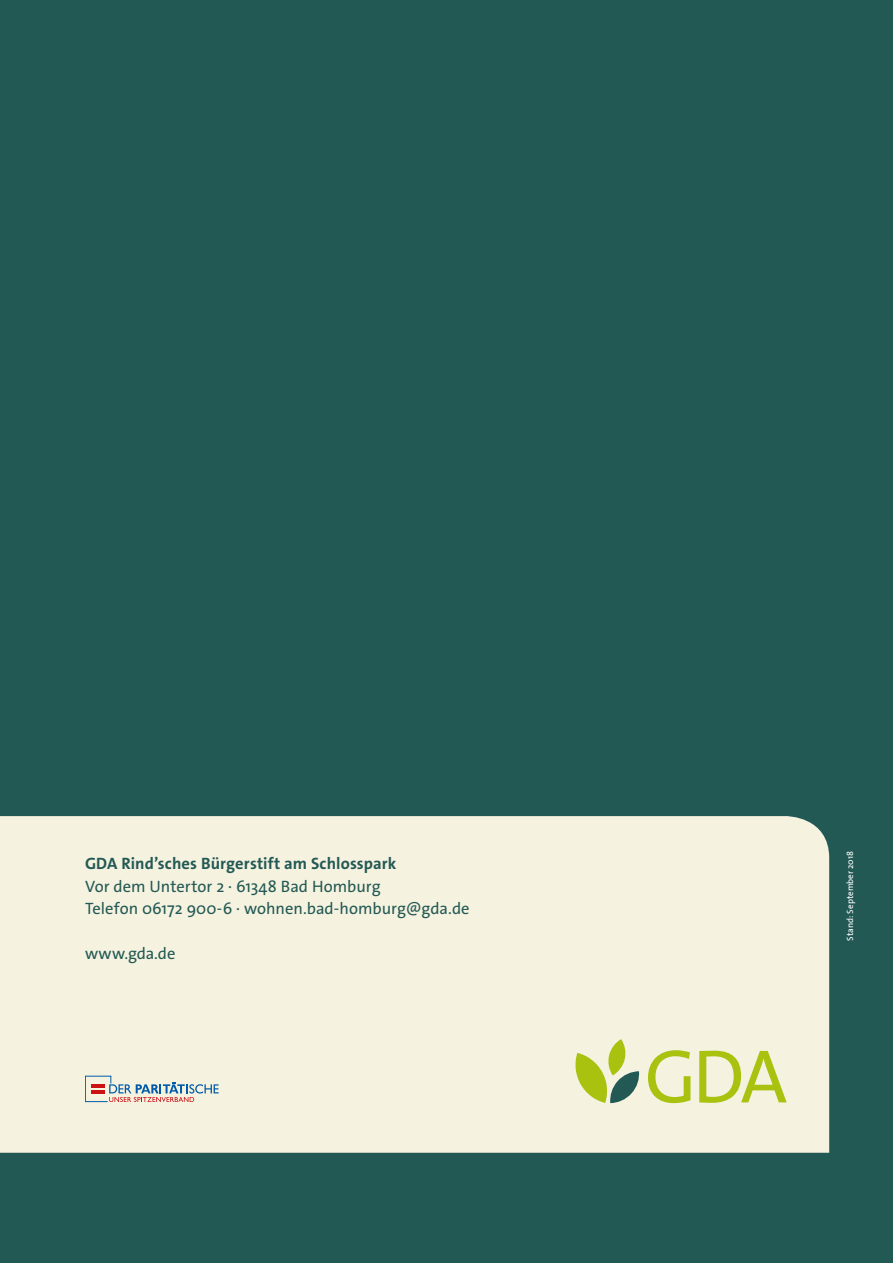
<style>
.page{position:relative;width:893px;height:1263px;background:#235954}
.page>*{position:absolute;margin:0;border:0;box-sizing:border-box;transform-origin:0 0}
.t1{font:16.5px/22.5px "The Sans LP5 Plain";color:#235954}
.t2{font:16.5px "The Sans LP7 Bld";letter-spacing:.005em;color:#235954}
.t3{font:9px "The Sans";color:#fff}
</style>
<div class="page">
<div style="left:0;top:816px;width:829px;height:337px;background:#f5f2e0"></div>
<svg style="left:648px;top:1050px;width:139px;height:53px"></svg>
<svg style="left:574px;top:1039px;width:66px;height:64px"></svg>
<svg style="left:85px;top:1076px;width:134px;height:26px"></svg>
<p class="t2" style="left:85px;top:853px;width:313px">GDA Rindʼsches Bürgerstift am Schlosspark</p>
<p class="t1" style="left:85px;top:875px;width:386px">Vor dem Untertor 2 · 61348 Bad Homburg<br>Telefon 06172 900-6 · wohnen.bad-homburg@gda.de</p>
<p class="t1" style="left:85px;top:942px;width:92px">www.gda.de</p>
<p class="t3" style="left:843px;top:940px;width:91px;rotate:-90deg">Stand: September 2018</p>
</div>
